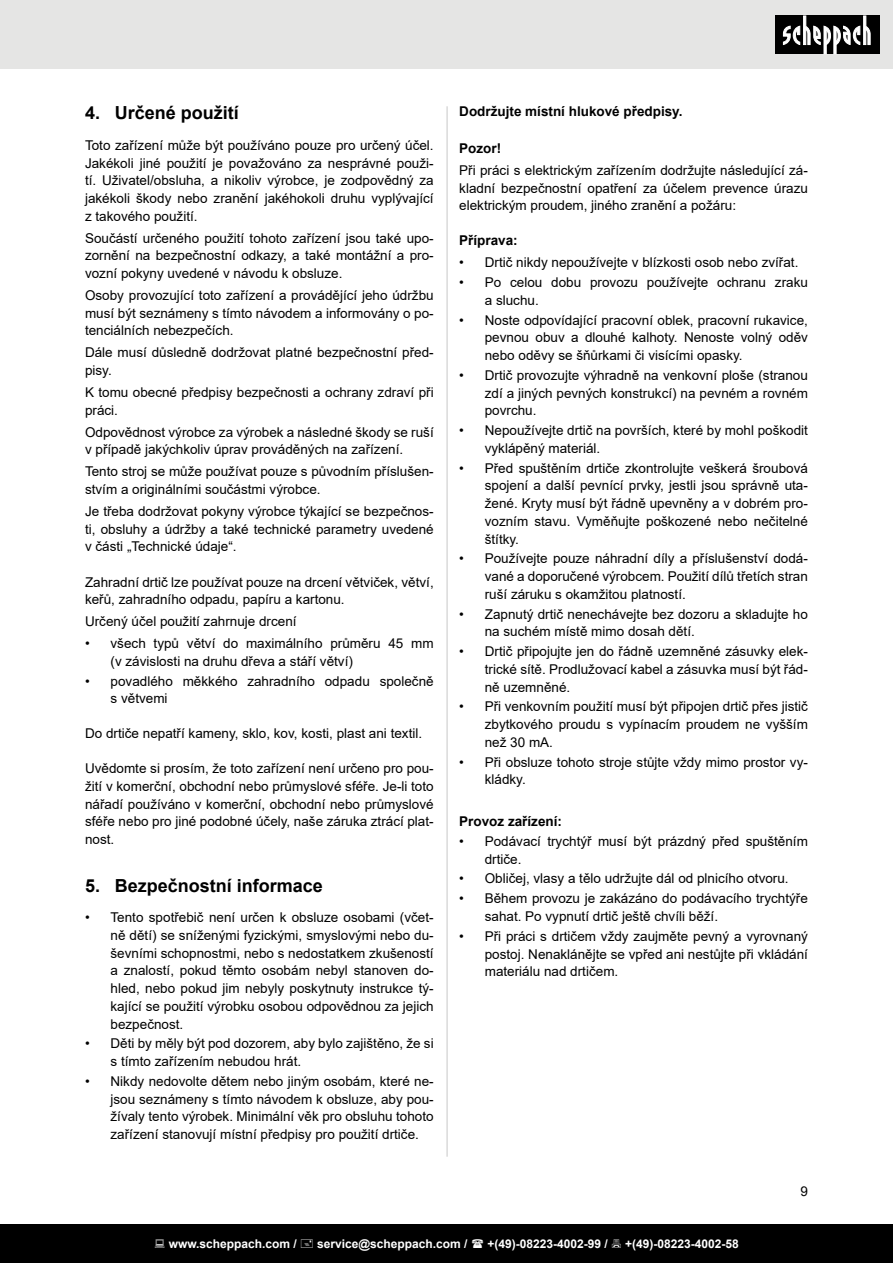
<style>
.page{position:relative;width:893px;height:1263px;background:#fff}
.page>*{position:absolute;margin:0;border:0;box-sizing:border-box;transform-origin:0 0}
.t1{font:700 18px "Arial";color:#000}
.t2{font:13.5px/17.7px "Arial";color:#000;text-align:justify}
.t3{font:700 13.5px "Arial";color:#000}
.t4{font:700 12px "Arial";color:#fff}
</style>
<div class="page">
<div style="left:0;top:0;width:893px;height:69px;background:#e5e5e4"></div>
<div style="left:775px;top:16px;width:105px;height:38px;background:#000"></div>
<svg style="left:783px;top:16px;width:88px;height:38px"></svg>
<div style="left:0;top:1225px;width:893px;height:38px;background:#000"></div>
<hr style="left:446px;top:106px;width:2px;height:1051px;background:#d0d0d0">
<h1 class="t1" style="left:85px;top:100px;width:155px">4. Určené použití</h1>
<p class="t2" style="left:85px;top:136px;width:350px">Toto zařízení může být používáno pouze pro určený účel.<br>Jakékoli jiné použití je považováno za nesprávné použi&shy;tí. Uživatel/obsluha, a nikoliv výrobce, je zodpovědný za jakékoli škody nebo zranění jakéhokoli druhu vyplývající z takového použití.</p>
<p class="t2" style="left:85px;top:229px;width:350px">Součástí určeného použití tohoto zařízení jsou také upo&shy;zornění na bezpečnostní odkazy, a také montážní a pro&shy;vozní pokyny uvedené v návodu k obsluze.</p>
<p class="t2" style="left:85px;top:286px;width:350px">Osoby provozující toto zařízení a provádějící jeho údržbu musí být seznámeny s tímto návodem a informovány o po&shy;tenciálních nebezpečích.</p>
<p class="t2" style="left:85px;top:344px;width:350px">Dále musí důsledně dodržovat platné bezpečnostní před&shy;pisy.</p>
<p class="t2" style="left:85px;top:383px;width:350px">K tomu obecné předpisy bezpečnosti a ochrany zdraví při práci.</p>
<p class="t2" style="left:85px;top:423px;width:350px">Odpovědnost výrobce za výrobek a následné škody se ruší v případě jakýchkoliv úprav prováděných na zařízení.</p>
<p class="t2" style="left:85px;top:463px;width:350px">Tento stroj se může používat pouze s původním příslušen&shy;stvím a originálními součástmi výrobce.</p>
<p class="t2" style="left:85px;top:502px;width:350px">Je třeba dodržovat pokyny výrobce týkající se bezpečnos&shy;ti, obsluhy a údržby a také technické parametry uvedené v části „Technické údaje“.</p>
<p class="t2" style="left:85px;top:573px;width:350px">Zahradní drtič lze používat pouze na drcení větviček, větví, keřů, zahradního odpadu, papíru a kartonu.</p>
<p class="t2" style="left:85px;top:612px;width:213px">Určený účel použití zahrnuje drcení</p>
<p class="t2" style="left:111px;top:634px;width:325px;text-indent:-26px">• všech typů větví do maximálního průměru 45 mm (v závislosti na druhu dřeva a stáří větví)</p>
<p class="t2" style="left:111px;top:672px;width:325px;text-indent:-26px">• povadlého měkkého zahradního odpadu společně s větvemi</p>
<p class="t2" style="left:85px;top:724px;width:339px">Do drtiče nepatří kameny, sklo, kov, kosti, plast ani textil.</p>
<p class="t2" style="left:85px;top:759px;width:350px">Uvědomte si prosím, že toto zařízení není určeno pro pou&shy;žití v komerční, obchodní nebo průmyslové sféře. Je-li toto nářadí používáno v komerční, obchodní nebo průmyslové sféře nebo pro jiné podobné účely, naše záruka ztrácí plat&shy;nost.</p>
<h1 class="t1" style="left:85px;top:873px;width:239px">5. Bezpečnostní informace</h1>
<p class="t2" style="left:111px;top:909px;width:325px;text-indent:-26px">• Tento spotřebič není určen k obsluze osobami (včet&shy;ně dětí) se sníženými fyzickými, smyslovými nebo du&shy;ševními schopnostmi, nebo s nedostatkem zkušeností a znalostí, pokud těmto osobám nebyl stanoven do&shy;hled, nebo pokud jim nebyly poskytnuty instrukce tý&shy;kající se použití výrobku osobou odpovědnou za jejich bezpečnost.</p>
<p class="t2" style="left:111px;top:1035px;width:325px;text-indent:-26px">• Děti by měly být pod dozorem, aby bylo zajištěno, že si s tímto zařízením nebudou hrát.</p>
<p class="t2" style="left:111px;top:1072px;width:325px;text-indent:-26px">• Nikdy nedovolte dětem nebo jiným osobám, které ne&shy;jsou seznámeny s tímto návodem k obsluze, aby pou&shy;žívaly tento výrobek. Minimální věk pro obsluhu tohoto zařízení stanovují místní předpisy pro použití drtiče.</p>
<p class="t3" style="left:459px;top:102px;width:225px">Dodržujte místní hlukové předpisy.</p>
<p class="t3" style="left:459px;top:139px;width:43px">Pozor!</p>
<p class="t2" style="left:459px;top:161px;width:350px">Při práci s elektrickým zařízením dodržujte následující zá&shy;kladní bezpečnostní opatření za účelem prevence úrazu elektrickým proudem, jiného zranění a požáru:</p>
<p class="t3" style="left:459px;top:231px;width:60px">Příprava:</p>
<p class="t2" style="left:459px;top:254px;width:341px">• Drtič nikdy nepoužívejte v blízkosti osob nebo zvířat.</p>
<p class="t2" style="left:485px;top:273px;width:325px;text-indent:-26px">• Po celou dobu provozu používejte ochranu zraku a sluchu.</p>
<p class="t2" style="left:485px;top:311px;width:325px;text-indent:-26px">• Noste odpovídající pracovní oblek, pracovní rukavice, pevnou obuv a dlouhé kalhoty. Nenoste volný oděv nebo oděvy se šňůrkami či visícími opasky.</p>
<p class="t2" style="left:485px;top:366px;width:325px;text-indent:-26px">• Drtič provozujte výhradně na venkovní ploše (stranou zdí a jiných pevných konstrukcí) na pevném a rovném povrchu.</p>
<p class="t2" style="left:485px;top:421px;width:325px;text-indent:-26px">• Nepoužívejte drtič na površích, které by mohl poškodit vyklápěný materiál.</p>
<p class="t2" style="left:485px;top:459px;width:325px;text-indent:-26px">• Před spuštěním drtiče zkontrolujte veškerá šroubová spojení a další pevnící prvky, jestli jsou správně uta&shy;žené. Kryty musí být řádně upevněny a v dobrém pro&shy;vozním stavu. Vyměňujte poškozené nebo nečitelné štítky.</p>
<p class="t2" style="left:485px;top:550px;width:325px;text-indent:-26px">• Používejte pouze náhradní díly a příslušenství dodá&shy;vané a doporučené výrobcem. Použití dílů třetích stran ruší záruku s okamžitou platností.</p>
<p class="t2" style="left:485px;top:605px;width:325px;text-indent:-26px">• Zapnutý drtič nenechávejte bez dozoru a skladujte ho na suchém místě mimo dosah dětí.</p>
<p class="t2" style="left:485px;top:642px;width:325px;text-indent:-26px">• Drtič připojujte jen do řádně uzemněné zásuvky elek&shy;trické sítě. Prodlužovací kabel a zásuvka musí být řád&shy;ně uzemněné.</p>
<p class="t2" style="left:485px;top:698px;width:325px;text-indent:-26px">• Při venkovním použití musí být připojen drtič přes jistič zbytkového proudu s vypínacím proudem ne vyšším než 30 mA.</p>
<p class="t2" style="left:485px;top:753px;width:325px;text-indent:-26px">• Při obsluze tohoto stroje stůjte vždy mimo prostor vy&shy;kládky.</p>
<p class="t3" style="left:459px;top:812px;width:104px">Provoz zařízení:</p>
<p class="t2" style="left:485px;top:832px;width:325px;text-indent:-26px">• Podávací trychtýř musí být prázdný před spuštěním drtiče.</p>
<p class="t2" style="left:459px;top:870px;width:331px">• Obličej, vlasy a tělo udržujte dál od plnicího otvoru.</p>
<p class="t2" style="left:485px;top:890px;width:325px;text-indent:-26px">• Během provozu je zakázáno do podávacího trychtýře sahat. Po vypnutí drtič ještě chvíli běží.</p>
<p class="t2" style="left:485px;top:927px;width:325px;text-indent:-26px">• Při práci s drtičem vždy zaujměte pevný a vyrovnaný postoj. Nenaklánějte se vpřed ani nestůjte při vkládání materiálu nad drtičem.</p>
<p class="t2" style="left:800px;top:1182px;width:9px">9</p>
<p class="t4" style="left:169px;top:1236px;width:130px">www.scheppach.com /</p>
<p class="t4" style="left:317px;top:1236px;width:152px">service@scheppach.com /</p>
<p class="t4" style="left:487px;top:1236px;width:122px">+(49)-08223-4002-99 /</p>
<p class="t4" style="left:625px;top:1236px;width:115px">+(49)-08223-4002-58</p>
</div>
